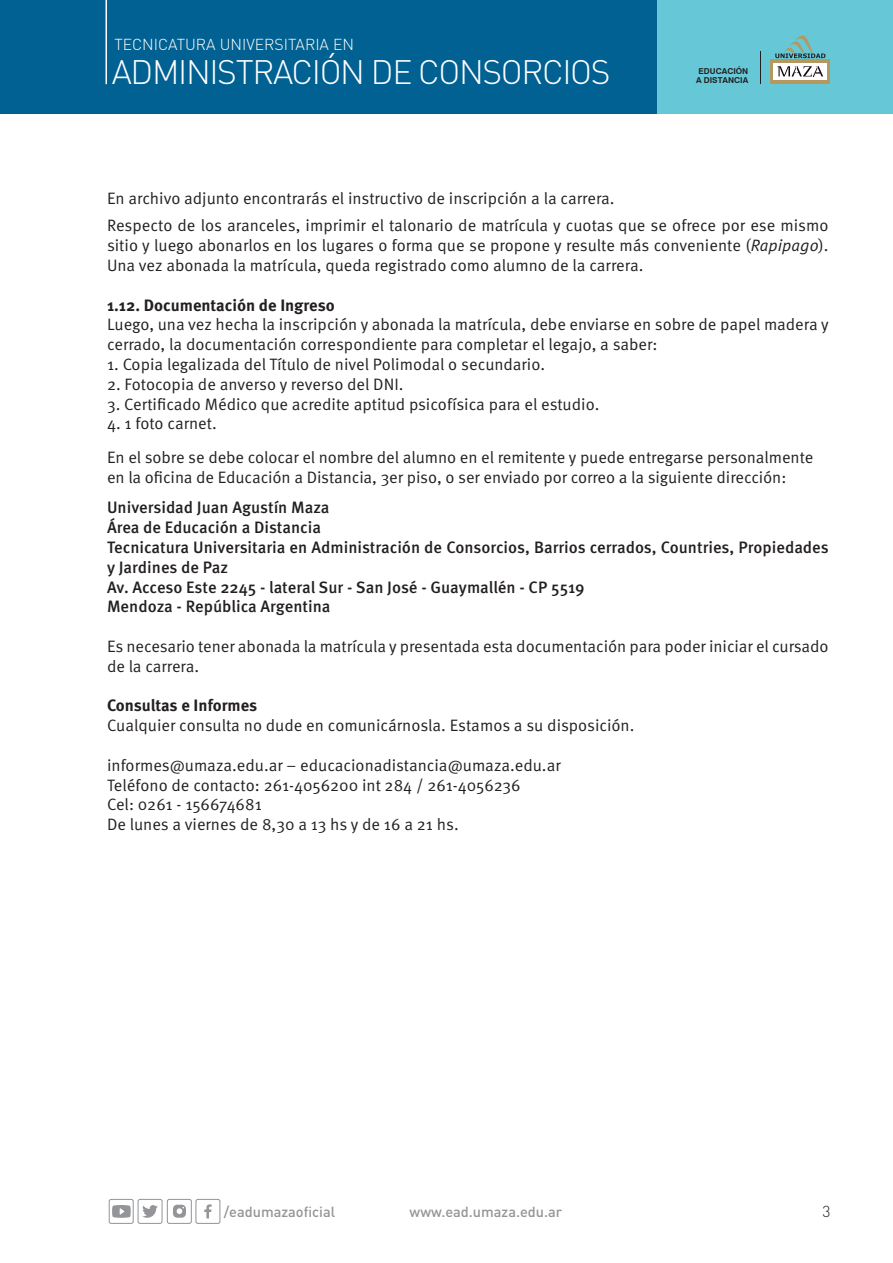
<style>
.page{position:relative;width:893px;height:1263px;background:#fff}
.page>*{position:absolute;margin:0;border:0;box-sizing:border-box;transform-origin:0 0}
.t1{font:300 33.6px "DIN Pro";letter-spacing:-.04em;color:#fff}
.t2{font:16.5px/19.8px "Meta Pro";letter-spacing:-.005em;color:#231f20}
.t3{font:500 16.5px/19.8px "Meta Pro";color:#231f20}
.t4{font:700 16.5px "Meta Pro";color:#231f20}
.t5{font:300 15.75px "DIN Pro";color:#fff}
.t6{font:300 15.75px "DIN Pro";color:#231f20}
.t7{font:500 14.55px "DIN Pro";color:#939598}
.t8{font:700 8.1px/9px "Swiss 721 BT";color:#231f20;text-align:center}
.s1{font-style:italic}
</style>
<div class="page">
<div style="left:0;top:0;width:893px;height:114px;background:#66c7d7"></div>
<hr style="left:760px;top:51px;width:1px;height:33px;background:#231f20">
<div style="left:770px;top:59px;width:60px;height:25px;background:#b3985f"></div>
<div style="left:774px;top:63px;width:53px;height:17px;background:#fff"></div>
<svg style="left:777px;top:66px;width:46px;height:11px"></svg>
<svg style="left:775px;top:35px;width:50px;height:23px"></svg>
<div style="left:109px;top:1199px;width:25px;height:25px;border:1px solid #939598;border-radius:2px"></div>
<div style="left:138px;top:1199px;width:25px;height:25px;border:1px solid #939598;border-radius:2px"></div>
<div style="left:195px;top:1199px;width:25px;height:25px;border:1px solid #939598;border-radius:2px"></div>
<div style="left:167px;top:1199px;width:25px;height:25px;border:1px solid #939598;border-radius:2px"></div>
<svg style="left:112px;top:1205px;width:19px;height:13px"></svg>
<svg style="left:142px;top:1205px;width:16px;height:13px"></svg>
<svg style="left:204px;top:1204px;width:8px;height:14px"></svg>
<div style="left:173px;top:1205px;width:13px;height:13px;background:#939598;border-radius:4px"></div>
<svg style="left:177px;top:1207px;width:7px;height:7px"></svg>
<div style="left:0;top:0;width:657px;height:114px;background:#006192"></div>
<hr style="left:105px;top:0;width:2px;height:84px;background:#fff">
<p class="t5" style="left:114px;top:33px;width:241px">TECNICATURA UNIVERSITARIA EN</p>
<h1 class="t1" style="left:112px;top:49px;width:500px">ADMINISTRACIÓN DE CONSORCIOS</h1>
<p class="t8" style="left:696px;top:67px;width:54px">EDUCACIÓN<br>A DISTANCIA</p>
<p class="t2" style="left:107px;top:185px;width:723px;line-height:27.6px">En archivo adjunto encontrarás el instructivo de inscripción a la carrera.<br>Respecto de los aranceles, imprimir el talonario de matrícula y cuotas que se ofrece por ese mismo</p>
<p class="t2" style="left:107px;top:236px;width:723px">sitio y luego abonarlos en los lugares o forma que se propone y resulte más conveniente (<span class="s1">Rapipago</span>).<br>Una vez abonada la matrícula, queda registrado como alumno de la carrera.</p>
<p class="t4" style="left:107px;top:294px;width:229px">1.12. Documentación de Ingreso</p>
<p class="t2" style="left:107px;top:315px;width:723px">Luego, una vez hecha la inscripción y abonada la matrícula, debe enviarse en sobre de papel madera y cerrado, la documentación correspondiente para completar el legajo, a saber:</p>
<p class="t2" style="left:107px;top:355px;width:440px">1. Copia legalizada del Título de nivel Polimodal o secundario.</p>
<p class="t2" style="left:107px;top:375px;width:298px">2. Fotocopia de anverso y reverso del DNI.</p>
<p class="t2" style="left:107px;top:394px;width:494px">3. Certificado Médico que acredite aptitud psicofísica para el estudio.</p>
<p class="t2" style="left:107px;top:407px;width:708px;line-height:33.6px">4. 1 foto carnet.<br>En el sobre se debe colocar el nombre del alumno en el remitente y puede entregarse personalmente</p>
<p class="t2" style="left:107px;top:468px;width:681px">en la oficina de Educación a Distancia, 3er piso, o ser enviado por correo a la siguiente dirección:</p>
<p class="t3" style="left:107px;top:498px;width:723px">Universidad Juan Agustín Maza<br>Área de Educación a Distancia<br>Tecnicatura Universitaria en Administración de Consorcios, Barrios cerrados, Countries, Propiedades y Jardines de Paz<br>Av. Acceso Este 2245 - lateral Sur - San José - Guaymallén - CP 5519<br>Mendoza - República Argentina</p>
<p class="t2" style="left:107px;top:637px;width:723px">Es necesario tener abonada la matrícula y presentada esta documentación para poder iniciar el cursado de la carrera.</p>
<p class="t4" style="left:107px;top:695px;width:152px">Consultas e Informes</p>
<p class="t2" style="left:107px;top:716px;width:529px">Cualquier consulta no dude en comunicárnosla. Estamos a su disposición.</p>
<p class="t2" style="left:107px;top:756px;width:455px">informes@umaza.edu.ar – educacionadistancia@umaza.edu.ar Teléfono de contacto: 261-4056200 int 284 / 261-4056236<br>Cel: 0261 - 156674681<br>De lunes a viernes de 8,30 a 13 hs y de 16 a 21 hs.</p>
<p class="t7" style="left:224px;top:1202px;width:113px">/eadumazaoficial</p>
<p class="t7" style="left:410px;top:1202px;width:154px">www.ead.umaza.edu.ar</p>
<p class="t6" style="left:822px;top:1200px;width:10px">3</p>
</div>
